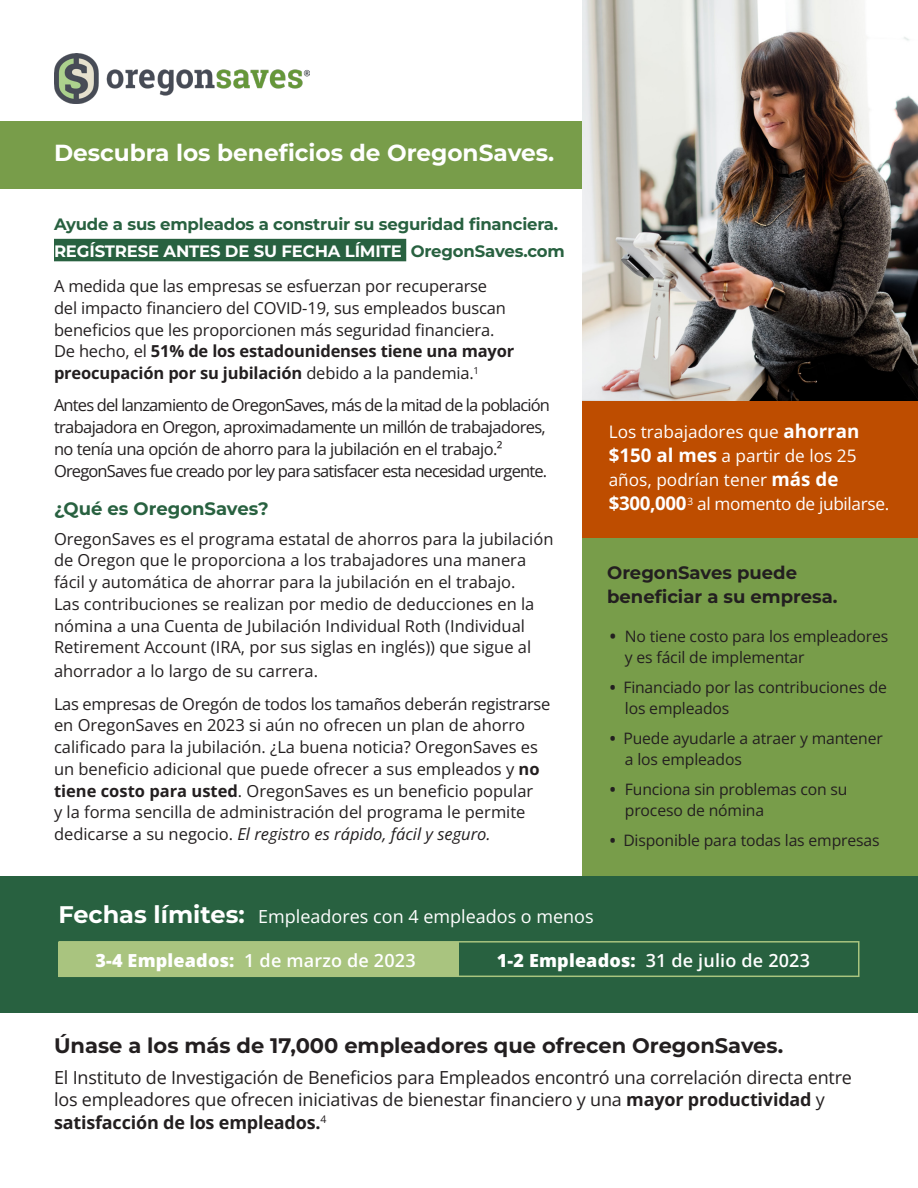
<style>
.page{position:relative;width:918px;height:1188px;background:#fff}
.page>*{position:absolute;margin:0;border:0;box-sizing:border-box;transform-origin:0 0}
.t1{font:700 23.25px "Montserrat";color:#fff}
.Subhead{font:700 21px "Montserrat";color:#231f20}
.Body{font:18px/22.5px "Open Sans";letter-spacing:-.01em;color:#231f20}
.Body-2{font:600 18px "Open Sans";letter-spacing:.01em;color:#fff}
.Body-3{font:18px "Open Sans";color:#fff}
.Subhead-2{font:700 18px/24px "Montserrat";color:#231f20}
.Subhead-3{font:700 18px "Montserrat";color:#286140}
.Body-4{font:17.25px/24px "Open Sans";color:#fff}
.Body-5{font:16.5px/21.8px "Open Sans";color:#231f20}
.Body-6{font:16.5px/21.8px "Open Sans";letter-spacing:-.05em;color:#231f20}
.Subhead-4{font:700 16.5px/27px "Montserrat";letter-spacing:-.01em;color:#286140}
.t2{font:15.75px/21px "Open Sans";letter-spacing:-.01em;color:#231f20}
.s1{color:#fff}
.s2{font-weight:700}
.s3{font-style:italic}
.s4{font-weight:700;font-size:18.75px}
.s5{font-weight:700;font-size:16.5px}
.s6{font-family:"Montserrat";font-weight:700;font-size:24px}
.s7{font-weight:800}
</style>
<div class="page">
<div style="left:0;top:121px;width:684px;height:67px;background:#789d4a"></div>
<div style="left:582px;top:538px;width:336px;height:362px;background:#789d4a"></div>
<div style="left:54px;top:239px;width:352px;height:22px;background:#286140"></div>
<img style="left:582px;top:0;width:336px;height:401px">
<img style="left:54px;top:54px;width:256px;height:49px">
<div style="left:582px;top:401px;width:336px;height:137px;background:#be4d00"></div>
<div style="left:0;top:877px;width:918px;height:136px;background:#286140"></div>
<div style="left:58px;top:942px;width:401px;height:34px;background:#a9c47f"></div>
<div style="left:58px;top:941px;width:802px;height:36px;border:2px solid #a9c47f"></div>
<h1 class="t1" style="left:54px;top:137px;width:502px">Descubra los beneficios de OregonSaves.</h1>
<p class="Subhead-4" style="left:54px;top:210px;width:512px">Ayude a sus empleados a construir su seguridad financiera.<br><span class="s1">REGÍSTRESE ANTES DE SU FECHA LÍMITE</span> OregonSaves.com</p>
<p class="Body-5" style="left:54px;top:275px;width:462px">A medida que las empresas se esfuerzan por recuperarse del impacto financiero del COVID-19, sus empleados buscan beneficios que les proporcionen más seguridad financiera.<br>De hecho, el <span class="s2">51% de los estadounidenses tiene una mayor preocupación por su jubilación</span> debido a la pandemia.<sup>1</sup></p>
<p class="Body-6" style="left:54px;top:394px;width:498px">Antes del lanzamiento de OregonSaves, más de la mitad de la población trabajadora en Oregon, aproximadamente un millón de trabajadores, no tenía una opción de ahorro para la jubilación en el trabajo.²<br>OregonSaves fue creado por ley para satisfacer esta necesidad urgente.</p>
<p class="Subhead-3" style="left:54px;top:497px;width:216px">¿Qué es OregonSaves?</p>
<p class="Body-5" style="left:54px;top:527px;width:501px">OregonSaves es el programa estatal de ahorros para la jubilación de Oregon que le proporciona a los trabajadores una manera fácil y automática de ahorrar para la jubilación en el trabajo.<br>Las contribuciones se realizan por medio de deducciones en la nómina a una Cuenta de Jubilación Individual Roth (Individual Retirement Account (IRA, por sus siglas en inglés)) que sigue al</p>
<p class="Body-5" style="left:54px;top:660px;width:266px">ahorrador a lo largo de su carrera.</p>
<p class="Body-5" style="left:54px;top:692px;width:498px">Las empresas de Oregón de todos los tamaños deberán registrarse en OregonSaves en 2023 si aún no ofrecen un plan de ahorro calificado para la jubilación. ¿La buena noticia? OregonSaves es un beneficio adicional que puede ofrecer a sus empleados y <span class="s2">no tiene costo para usted</span>. OregonSaves es un beneficio popular<br>y la forma sencilla de administración del programa le permite dedicarse a su negocio. <span class="s3">El registro es rápido, fácil y seguro.</span></p>
<p class="Body-4" style="left:609px;top:420px;width:282px">Los trabajadores que <span class="s4">ahorran $150 al mes</span> a partir de los 25 años, podrían tener <span class="s4">más de $300,000</span><sup>3</sup> al momento de jubilarse.</p>
<p class="Subhead-2" style="left:607px;top:560px;width:232px">OregonSaves puede beneficiar a su empresa.</p>
<p class="t2" style="left:625px;top:626px;width:265px;text-indent:-15px"><span class="s5">•</span> No tiene costo para los empleadores y es fácil de implementar</p>
<p class="t2" style="left:625px;top:677px;width:264px;text-indent:-15px"><span class="s2">•</span> Financiado por las contribuciones de los empleados</p>
<p class="t2" style="left:625px;top:728px;width:260px;text-indent:-15px"><span class="s2">•</span> Puede ayudarle a atraer y mantener a los empleados</p>
<p class="t2" style="left:625px;top:779px;width:224px;text-indent:-15px"><span class="s2">•</span> Funciona sin problemas con su proceso de nómina</p>
<p class="t2" style="left:610px;top:830px;width:271px"><span class="s2">•</span> Disponible para todas las empresas</p>
<p class="Body-3" style="left:58px;top:904px;width:537px"><span class="s6">Fechas límites:</span> Empleadores con 4 empleados o menos</p>
<p class="Body-2" style="left:95px;top:948px;width:322px"><span class="s7">3-4 Empleados:</span> 1 de marzo de 2023</p>
<p class="Body-2" style="left:497px;top:948px;width:315px"><span class="s7">1-2 Empleados:</span> 31 de julio de 2023</p>
<p class="Subhead" style="left:54px;top:1031px;width:731px">Únase a los más de 17,000 empleadores que ofrecen OregonSaves.</p>
<p class="Body" style="left:54px;top:1065px;width:800px">El Instituto de Investigación de Beneficios para Empleados encontró una correlación directa entre los empleadores que ofrecen iniciativas de bienestar financiero y una <span class="s2">mayor productividad</span> y <span class="s2">satisfacción de los empleados.</span><sup>4</sup></p>
</div>
